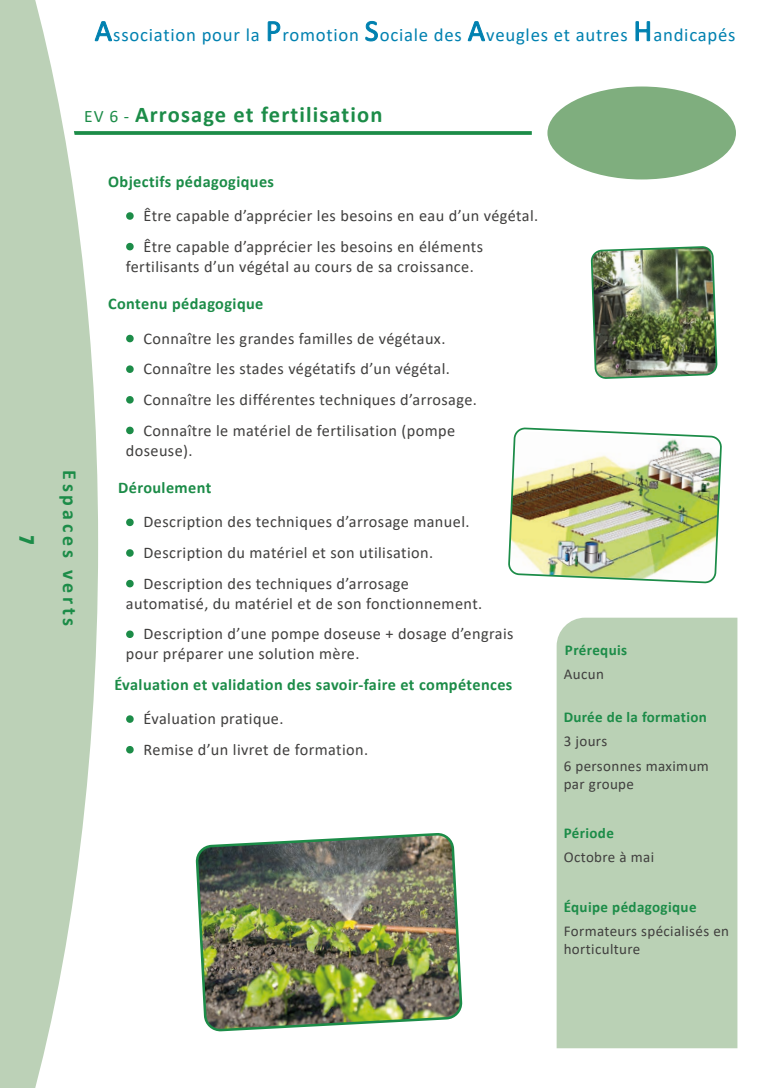
<style>
.page{position:relative;width:780px;height:1088px;background:#fff}
.page>*{position:absolute;margin:0;border:0;box-sizing:border-box;transform-origin:0 0}
.TITRE_FORMATION{font:700 22.5px "Calibri";letter-spacing:.05em;color:#1c8c48}
.texte_ESAT_AA_avec_p{font:700 21.62px "Eras ITC";color:#1c8c48;scale:.69 1}
.TITRE_FORMATION-2{font:700 20px "Calibri";letter-spacing:.19em;color:#1c8c48}
.TITRE_FORMATION-3{font:18.75px "Calibri";letter-spacing:.04em;color:#0081b0}
.t1{font:16.25px/20px "Calibri";letter-spacing:.025em;color:#403f3e}
.sous_titre_form_ESAT{font:700 16.25px "Calibri";letter-spacing:.025em;color:#1c8c48}
.texte_article_form_E{font:15px/17.5px "Calibri";letter-spacing:.025em;color:#403f3e}
.sous_titre_form_ESAT-2{font:700 15px "Calibri";letter-spacing:.025em;color:#1c8c48}
.s1{font-size:30px}
.s2{font-weight:400;font-size:17.5px}
.s3{color:#1c8c48}
</style>
<div class="page">
<svg style="left:108px;top:131px;width:423px;height:4px;background:#299252"></svg>
<div style="left:545px;top:84px;width:193px;height:98px;background:#7fae7e;border-radius:50%"></div>
<div style="left:542px;top:81px;width:199px;height:103px;border:5px solid #fff;border-radius:50%"></div>
<div style="left:556px;top:618px;width:181px;height:430px;background:#bad1b5"></div>
<img style="left:197px;top:834px;width:264px;height:196px">
<img style="left:508px;top:427px;width:214px;height:157px">
<img style="left:590px;top:247px;width:126px;height:131px">
<svg style="left:0;top:0;width:108px;height:1088px"></svg>
<p class="texte_ESAT_AA_avec_p" style="left:39px;top:535px;width:16px;rotate:90deg">7</p>
<p class="TITRE_FORMATION-3" style="left:95px;top:21px;width:642px"><span class="s1">A</span>ssociation pour la <span class="s1">P</span>romotion <span class="s1">S</span>ociale des <span class="s1">A</span>veugles et autres <span class="s1">H</span>andicapés</p>
<p class="TITRE_FORMATION" style="left:84px;top:99px;width:299px"><span class="s2">EV 6 -</span> Arrosage et fertilisation</p>
<p class="TITRE_FORMATION-2" style="left:84px;top:470px;width:158px;rotate:90deg">Espaces verts</p>
<p class="sous_titre_form_ESAT" style="left:108px;top:170px;width:167px">Objectifs pédagogiques</p>
<p class="t1" style="left:126px;top:205px;width:414px"><span class="s3">•</span> Être capable d’apprécier les besoins en eau d’un végétal.</p>
<p class="t1" style="left:126px;top:236px;width:358px"><span class="s3">•</span> Être capable d’apprécier les besoins en éléments fertilisants d’un végétal au cours de sa croissance.</p>
<p class="sous_titre_form_ESAT" style="left:108px;top:293px;width:157px">Contenu pédagogique</p>
<p class="t1" style="left:126px;top:328px;width:321px"><span class="s3">•</span> Connaître les grandes familles de végétaux.</p>
<p class="t1" style="left:126px;top:358px;width:325px"><span class="s3">•</span> Connaître les stades végétatifs d’un végétal.</p>
<p class="t1" style="left:126px;top:389px;width:352px"><span class="s3">•</span> Connaître les différentes techniques d’arrosage.</p>
<p class="t1" style="left:126px;top:420px;width:331px"><span class="s3">•</span> Connaître le matériel de fertilisation (pompe doseuse).</p>
<p class="sous_titre_form_ESAT" style="left:118px;top:476px;width:95px">Déroulement</p>
<p class="t1" style="left:126px;top:512px;width:345px"><span class="s3">•</span> Description des techniques d’arrosage manuel.</p>
<p class="t1" style="left:126px;top:542px;width:309px"><span class="s3">•</span> Description du matériel et son utilisation.</p>
<p class="t1" style="left:126px;top:573px;width:358px"><span class="s3">•</span> Description des techniques d’arrosage automatisé, du matériel et de son fonctionnement.</p>
<p class="t1" style="left:126px;top:623px;width:389px"><span class="s3">•</span> Description d’une pompe doseuse + dosage d’engrais pour préparer une solution mère.</p>
<p class="sous_titre_form_ESAT" style="left:114px;top:673px;width:399px">Évaluation et validation des savoir-faire et compétences</p>
<p class="t1" style="left:126px;top:708px;width:159px"><span class="s3">•</span> Évaluation pratique.</p>
<p class="t1" style="left:126px;top:739px;width:244px"><span class="s3">•</span> Remise d’un livret de formation.</p>
<p class="sous_titre_form_ESAT-2" style="left:565px;top:639px;width:64px">Prérequis</p>
<p class="texte_article_form_E" style="left:563px;top:665px;width:42px">Aucun</p>
<p class="sous_titre_form_ESAT-2" style="left:563px;top:706px;width:145px">Durée de la formation</p>
<p class="texte_article_form_E" style="left:563px;top:732px;width:45px">3 jours</p>
<p class="texte_article_form_E" style="left:563px;top:757px;width:147px">6 personnes maximum par groupe</p>
<p class="sous_titre_form_ESAT-2" style="left:563px;top:822px;width:52px">Période</p>
<p class="texte_article_form_E" style="left:563px;top:848px;width:92px">Octobre à mai</p>
<p class="sous_titre_form_ESAT-2" style="left:563px;top:896px;width:134px">Équipe pédagogique</p>
<p class="texte_article_form_E" style="left:563px;top:922px;width:167px">Formateurs spécialisés en horticulture</p>
</div>
